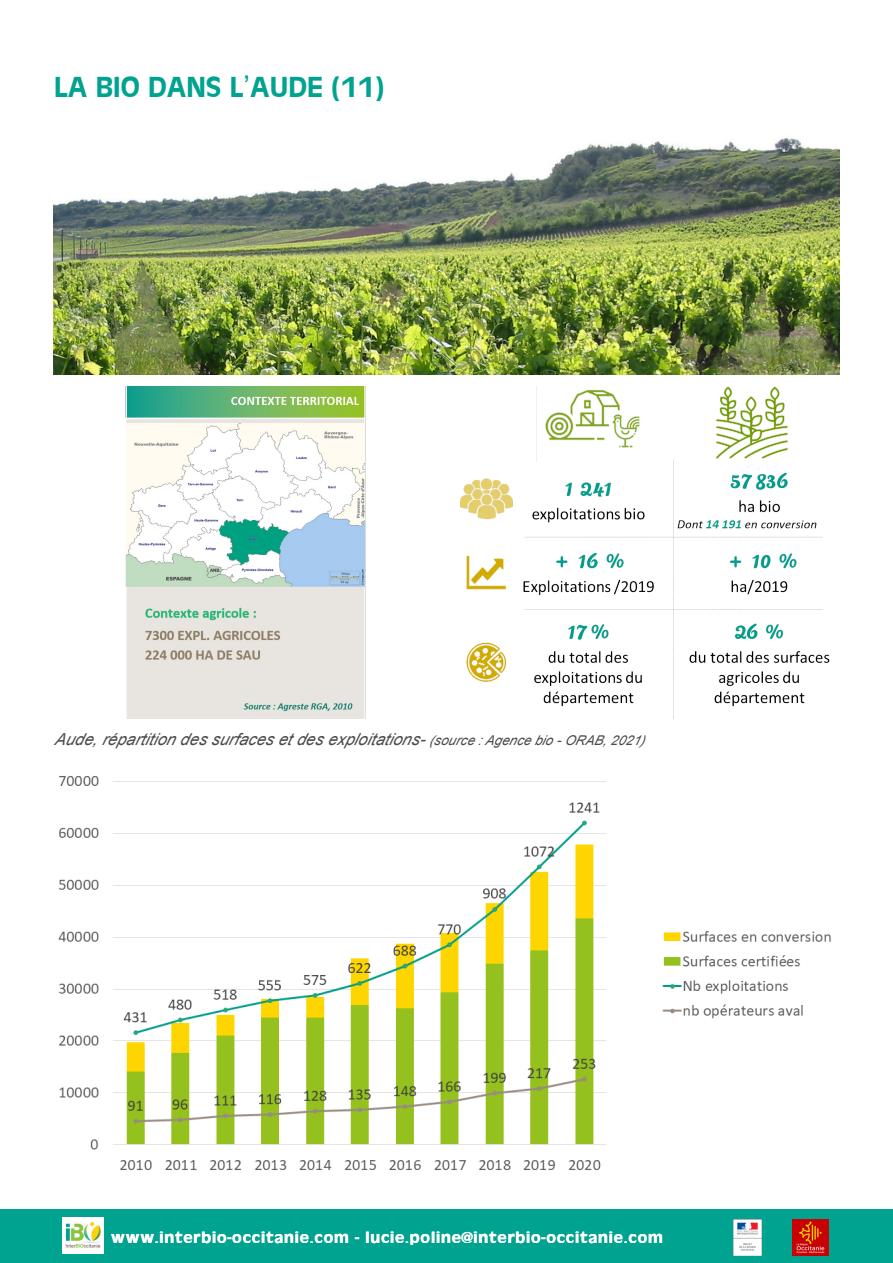
<style>
.page{position:relative;width:893px;height:1263px;background:#fff}
.page>*{position:absolute;margin:0;border:0;box-sizing:border-box;transform-origin:0 0}
.t1{font:30px "Antique Olive";color:#00a390}
.ENCART{font:italic 16.5px "Arial";color:#4b4c4d}
.t2{font:16.5px "Antique Olive";letter-spacing:.05em;color:#fff}
.s1{font-family:"Arial"}
.s2{font-size:13.5px}
</style>
<div class="page">
<div style="left:0;top:1209px;width:893px;height:54px;background:#00a390"></div>
<img style="left:126px;top:387px;width:240px;height:332px">
<img style="left:460px;top:387px;width:370px;height:332px">
<img style="left:58px;top:776px;width:773px;height:394px">
<img style="left:53px;top:138px;width:787px;height:236px">
<img style="left:733px;top:1220px;width:28px;height:36px">
<img style="left:793px;top:1220px;width:36px;height:36px">
<img style="left:62px;top:1217px;width:42px;height:36px">
<p class="t1" style="left:54px;top:70px;width:332px">LA BIO DANS L<span class="s1">’</span>AUDE (11)</p>
<p class="ENCART" style="left:54px;top:728px;width:593px">Aude,répartitiondessurfacesetdesexploitations-<span class="s2">(source:Agencebio-ORAB,2021)</span></p>
<p class="t2" style="left:111px;top:1228px;width:553px">www.interbio-occitanie.com - lucie.poline@interbio-occitanie.com</p>
</div>
